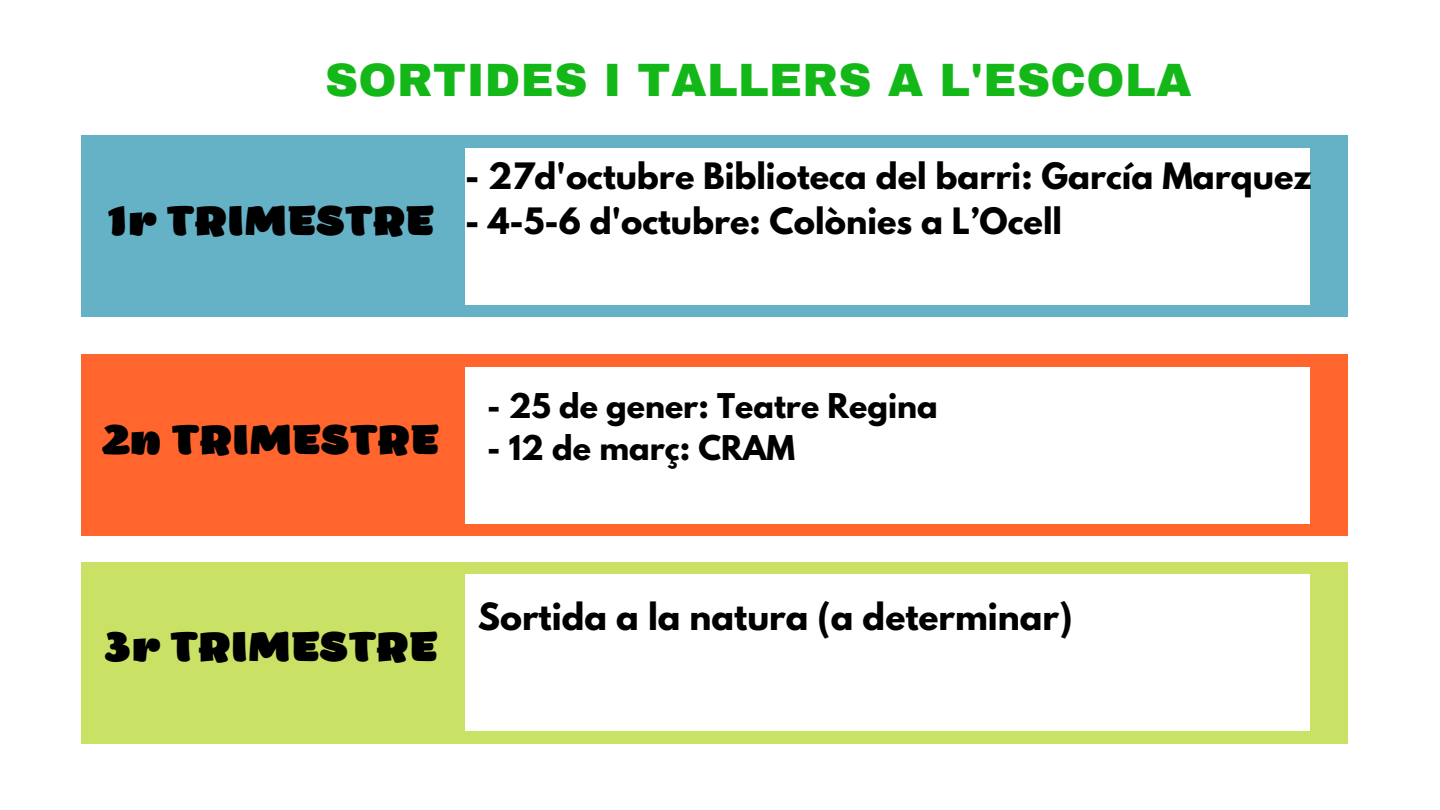
<style>
.page{position:relative;width:1440px;height:810px;background:#fff}
.page>*{position:absolute;margin:0;border:0;box-sizing:border-box;transform-origin:0 0}
.t1{font:900 45.7px "Archivo";letter-spacing:.01em;color:#13b818}
.t2{font:800 40.5px "ZT Arturo";color:#000}
.t3{font:700 33.2px "League Spartan";color:#000}
.t4{font:700 32.2px "League Spartan";color:#000}
.t5{font:700 30.2px "League Spartan";color:#000}
</style>
<div class="page">
<div style="left:81px;top:135px;width:1267px;height:182px;background:#65b2c6"></div>
<div style="left:465px;top:148px;width:845px;height:156px;background:#fff"></div>
<div style="left:81px;top:354px;width:1267px;height:182px;background:#ff652d"></div>
<div style="left:465px;top:367px;width:845px;height:157px;background:#fff"></div>
<div style="left:81px;top:562px;width:1267px;height:182px;background:#c9e265"></div>
<div style="left:465px;top:574px;width:845px;height:157px;background:#fff"></div>
<p class="t1" style="left:325px;top:56px;width:868px">SORTIDES I TALLERS A L'ESCOLA</p>
<p class="t2" style="left:108px;top:205px;width:328px">1r TRIMESTRE</p>
<p class="t4" style="left:465px;top:160px;width:848px">- 27d'octubre Biblioteca del barri: García Marquez</p>
<p class="t4" style="left:465px;top:205px;width:598px">- 4-5-6 d'octubre: Colònies a L’Ocell</p>
<p class="t2" style="left:103px;top:424px;width:338px">2n TRIMESTRE</p>
<p class="t5" style="left:487px;top:391px;width:452px">- 25 de gener: Teatre Regina</p>
<p class="t5" style="left:487px;top:433px;width:310px">- 12 de març: CRAM</p>
<p class="t2" style="left:105px;top:632px;width:335px">3r TRIMESTRE</p>
<p class="t3" style="left:478px;top:600px;width:596px">Sortida a la natura (a determinar)</p>
</div>
